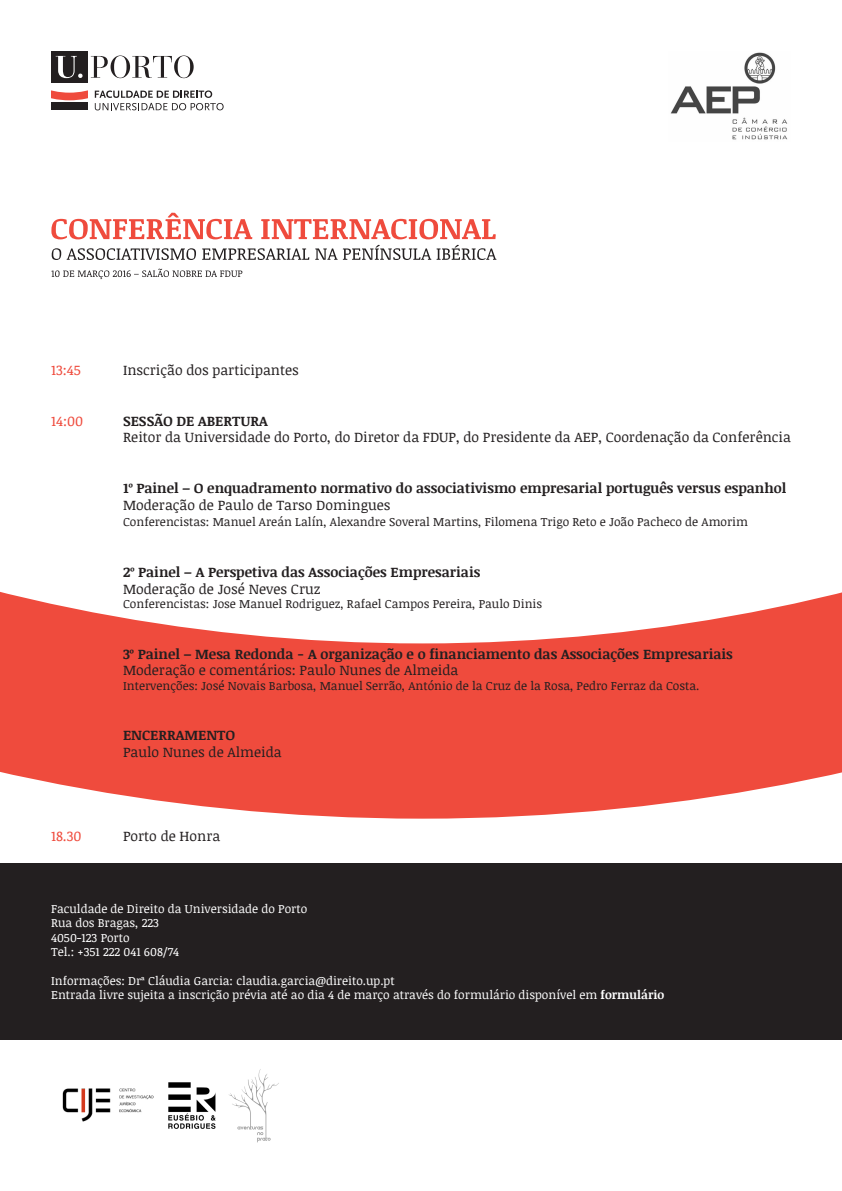
<style>
.page{position:relative;width:842px;height:1191px;background:#fff}
.page>*{position:absolute;margin:0;border:0;box-sizing:border-box;transform-origin:0 0}
.t1{font:14px "Noticia Text";color:#231f20}
.t2{font:700 14px "Noticia Text";color:#231f20}
.t3{font:14px "Noticia Text";color:#ef4b3d}
.t4{font:12px "Noticia Text";color:#231f20}
.t5{font:12px "Noticia Text";color:#fff}
.s1{font-weight:700}
</style>
<div class="page">
<svg style="left:95px;top:90px;width:129px;height:20px"></svg>
<div style="left:51px;top:102px;width:37px;height:8px;background:#231f20"></div>
<svg style="left:51px;top:90px;width:37px;height:10px"></svg>
<svg style="left:91px;top:55px;width:103px;height:23px"></svg>
<div style="left:51px;top:51px;width:37px;height:32px;background:#231f20"></div>
<svg style="left:56px;top:56px;width:27px;height:22px"></svg>
<div style="left:0;top:863px;width:842px;height:177px;background:#231f20"></div>
<svg style="left:0;top:592px;width:842px;height:226px"></svg>
<img style="left:670px;top:52px;width:118px;height:88px">
<img style="left:229px;top:1069px;width:50px;height:73px">
<img style="left:168px;top:1082px;width:48px;height:47px">
<img style="left:62px;top:1089px;width:92px;height:32px">
<svg style="left:52px;top:245px;width:444px;height:15px"></svg>
<svg style="left:51px;top:213px;width:445px;height:26px"></svg>
<svg style="left:51px;top:269px;width:191px;height:10px"></svg>
<p class="t3" style="left:51px;top:360px;width:31px">13:45</p>
<p class="t1" style="left:123px;top:360px;width:177px">Inscrição dos participantes</p>
<p class="t3" style="left:51px;top:411px;width:34px">14:00</p>
<p class="t2" style="left:123px;top:410px;width:146px">SESSÃO DE ABERTURA</p>
<p class="t1" style="left:123px;top:427px;width:669px">Reitor da Universidade do Porto, do Diretor da FDUP, do Presidente da AEP, Coordenação da Conferência</p>
<p class="t2" style="left:123px;top:478px;width:665px">1º Painel – O enquadramento normativo do associativismo empresarial português versus espanhol</p>
<p class="t1" style="left:123px;top:495px;width:269px">Moderação de Paulo de Tarso Domingues</p>
<p class="t4" style="left:123px;top:514px;width:626px">Conferencistas: Manuel Areán Lalín, Alexandre Soveral Martins, Filomena Trigo Reto e João Pacheco de Amorim</p>
<p class="t2" style="left:123px;top:562px;width:359px">2º Painel – A Perspetiva das Associações Empresariais</p>
<p class="t1" style="left:123px;top:579px;width:199px">Moderação de José Neves Cruz</p>
<p class="t4" style="left:123px;top:595px;width:421px">Conferencistas: Jose Manuel Rodriguez, Rafael Campos Pereira, Paulo Dinis</p>
<p class="t2" style="left:123px;top:643px;width:611px">3º Painel – Mesa Redonda - A organização e o financiamento das Associações Empresariais</p>
<p class="t1" style="left:123px;top:660px;width:337px">Moderação e comentários: Paulo Nunes de Almeida</p>
<p class="t4" style="left:123px;top:677px;width:578px">Intervenções: José Novais Barbosa, Manuel Serrão, António de la Cruz de la Rosa, Pedro Ferraz da Costa.</p>
<p class="t2" style="left:123px;top:725px;width:114px">ENCERRAMENTO</p>
<p class="t1" style="left:123px;top:742px;width:160px">Paulo Nunes de Almeida</p>
<p class="t3" style="left:51px;top:826px;width:32px">18.30</p>
<p class="t1" style="left:123px;top:826px;width:99px">Porto de Honra</p>
<p class="t5" style="left:51px;top:900px;width:258px">Faculdade de Direito da Universidade do Porto</p>
<p class="t5" style="left:51px;top:914px;width:110px">Rua dos Bragas, 223</p>
<p class="t5" style="left:51px;top:929px;width:80px">4050-123 Porto</p>
<p class="t5" style="left:51px;top:943px;width:130px">Tel.: +351 222 041 608/74</p>
<p class="t5" style="left:51px;top:972px;width:345px">Informações: Drª Cláudia Garcia: claudia.garcia@direito.up.pt</p>
<p class="t5" style="left:51px;top:986px;width:615px">Entrada livre sujeita a inscrição prévia até ao dia 4 de março através do formulário disponível em <span class="s1">formulário</span></p>
</div>
